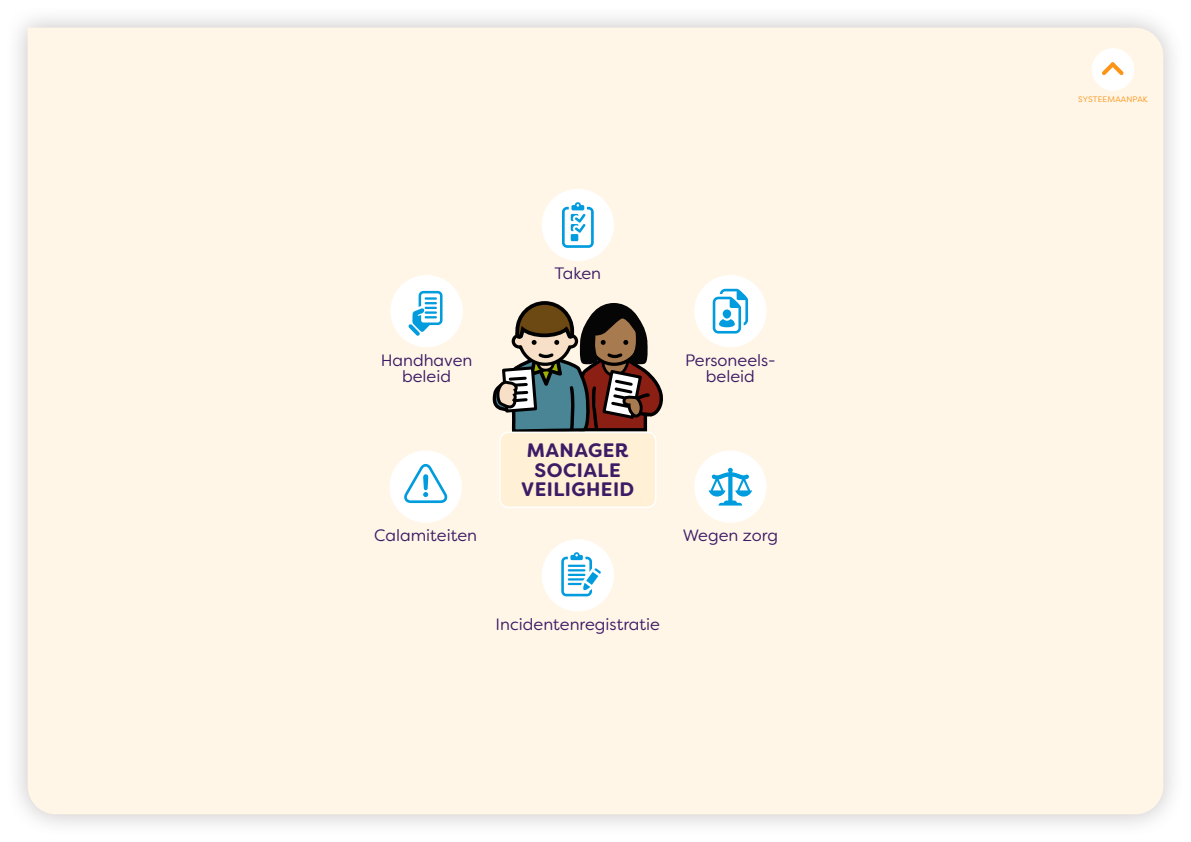
<style>
.page{position:relative;width:1191px;height:842px;background:#fff}
.page>*{position:absolute;margin:0;border:0;box-sizing:border-box;transform-origin:0 0}
.t1{font:700 19.5px/19.5px "Filson Soft";letter-spacing:.02em;color:#3d1c66;text-align:center}
.t2{font:16.5px/16.5px "Filson Soft";color:#3d1c66;text-align:center}
.t3{font:8px "Filson Soft";letter-spacing:.02em;color:#fc9417}
</style>
<div class="page">
<div style="left:5px;top:5px;width:1180px;height:832px;background:#736867;opacity:.4"></div>
<div style="left:28px;top:28px;width:1135px;height:786px;background:#fff6e7"></div>
<div style="left:1091px;top:48px;width:43px;height:43px;background:#fff;border-radius:50%"></div>
<svg style="left:1102px;top:62px;width:22px;height:13px"></svg>
<div style="left:500px;top:432px;width:156px;height:75px;background:#fff0d6;border-radius:9px"></div>
<div style="left:499px;top:432px;width:157px;height:76px;border:2px solid #fff;border-radius:9px"></div>
<div style="left:390px;top:275px;width:73px;height:72px;background:#fff;border-radius:50%"></div>
<svg style="left:408px;top:291px;width:34px;height:45px"></svg>
<svg style="left:488px;top:191px;width:177px;height:243px"></svg>
<div style="left:694px;top:275px;width:72px;height:72px;background:#fff;border-radius:50%"></div>
<svg style="left:712px;top:289px;width:36px;height:45px"></svg>
<div style="left:694px;top:450px;width:72px;height:73px;background:#fff;border-radius:50%"></div>
<svg style="left:708px;top:468px;width:44px;height:38px"></svg>
<div style="left:542px;top:539px;width:72px;height:72px;background:#fff;border-radius:50%"></div>
<svg style="left:561px;top:552px;width:40px;height:44px"></svg>
<div style="left:389px;top:450px;width:73px;height:73px;background:#fff;border-radius:50%"></div>
<svg style="left:404px;top:464px;width:43px;height:39px"></svg>
<p class="t2" style="left:554px;top:265px;width:48px">Taken</p>
<p class="t2" style="left:381px;top:351px;width:93px">Handhaven beleid</p>
<p class="t2" style="left:374px;top:527px;width:104px">Calamiteiten</p>
<p class="t1" style="left:521px;top:441px;width:114px">MANAGER<br>SOCIALE<br>VEILIGHEID</p>
<p class="t2" style="left:685px;top:351px;width:92px">Personeels&shy;beleid</p>
<p class="t2" style="left:682px;top:527px;width:97px">Wegen zorg</p>
<p class="t2" style="left:495px;top:616px;width:166px">Incidentenregistratie</p>
<p class="t3" style="left:1078px;top:94px;width:71px">SYSTEEMAANPAK</p>
</div>
